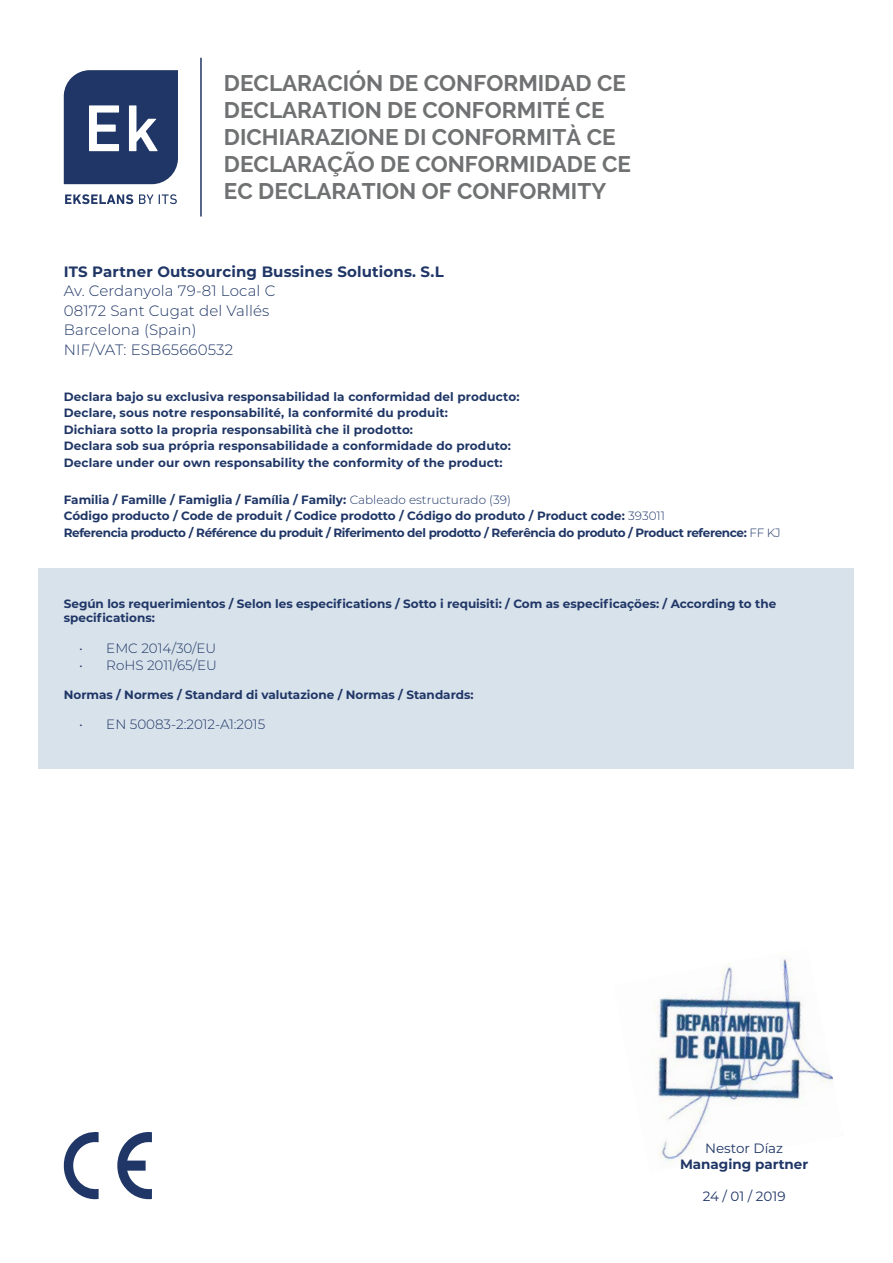
<style>
.page{position:relative;width:893px;height:1263px;background:#fff}
.page>*{position:absolute;margin:0;border:0;box-sizing:border-box;transform-origin:0 0}
.t1{font:700 22.5px/27px "Raleway";color:#707172}
.t2{font:300 15px/19.5px "Montserrat";letter-spacing:.01em;color:#1f3666}
.t3{font:700 15px "Montserrat";letter-spacing:.01em;color:#1f3666}
.t4{font:300 13.5px "Montserrat";color:#1f3666}
.t5{font:13.5px "Montserrat";color:#1f3666}
.t6{font:700 13.5px "Montserrat";color:#1f3666}
.t7{font:700 12px/16.5px "Montserrat";color:#1f3666}
.t8{font:700 12px/16.5px "Montserrat";letter-spacing:-.02em;color:#1f3666}
.s1{font-weight:300}
</style>
<div class="page">
<img style="left:653px;top:959px;width:180px;height:204px">
<hr style="left:200px;top:58px;width:2px;height:158px;background:#1f3666">
<div style="left:39px;top:568px;width:815px;height:200px;background:#d8e2eb"></div>
<svg style="left:117px;top:1132px;width:35px;height:68px"></svg>
<svg style="left:63px;top:1132px;width:36px;height:68px"></svg>
<svg style="left:64px;top:70px;width:114px;height:114px;background:#3c507a"></svg>
<svg style="left:65px;top:194px;width:68px;height:10px"></svg>
<svg style="left:139px;top:194px;width:14px;height:10px"></svg>
<svg style="left:159px;top:194px;width:18px;height:10px"></svg>
<h1 class="t1" style="left:224px;top:70px;width:408px">DECLARACIÓN DE CONFORMIDAD CE<br>DECLARATION DE CONFORMITÉ CE<br>DICHIARAZIONE DI CONFORMITÀ CE<br>DECLARAÇÃO DE CONFORMIDADE CE<br>EC DECLARATION OF CONFORMITY</h1>
<p class="t3" style="left:64px;top:261px;width:381px">ITS Partner Outsourcing Bussines Solutions. S.L</p>
<p class="t2" style="left:64px;top:281px;width:213px">Av. Cerdanyola 79-81 Local C<br>08172 Sant Cugat del Vallés<br>Barcelona (Spain)<br>NIF/VAT: ESB65660532</p>
<p class="t7" style="left:64px;top:388px;width:457px">Declara bajo su exclusiva responsabilidad la conformidad del producto:<br>Declare, sous notre responsabilité, la conformité du produit:<br>Dichiara sotto la propria responsabilità che il prodotto:<br>Declara sob sua própria responsabilidade a conformidade do produto:<br>Declare under our own responsability the conformity of the product:</p>
<p class="t8" style="left:64px;top:490px;width:718px">Familia / Famille / Famiglia / Família / Family: <span class="s1">Cableado estructurado (39)<br></span>Código producto / Code de produit / Codice prodotto / Código do produto / Product code: <span class="s1">393011<br></span>Referencia producto / Référence du produit / Riferimento del prodotto / Referência do produto / Product reference: <span class="s1">FF KJ</span></p>
<p class="t7" style="left:64px;top:596px;width:714px;line-height:14.4px">Según los requerimientos / Selon les especifications / Sotto i requisiti: / Com as especificaçöes: / According to the specifications:</p>
<p class="t4" style="left:79px;top:639px;width:138px">• EMC 2014/30/EU</p>
<p class="t4" style="left:79px;top:656px;width:139px">• RoHS 2011/65/EU</p>
<p class="t7" style="left:64px;top:685px;width:411px">Normas / Normes / Standard di valutazione / Normas / Standards:</p>
<p class="t4" style="left:79px;top:715px;width:187px">• EN 50083-2:2012-A1:2015</p>
<p class="t5" style="left:705px;top:1139px;width:80px">Nestor Díaz</p>
<p class="t6" style="left:680px;top:1154px;width:130px">Managing partner</p>
<p class="t5" style="left:703px;top:1187px;width:84px">24 / 01 / 2019</p>
</div>
